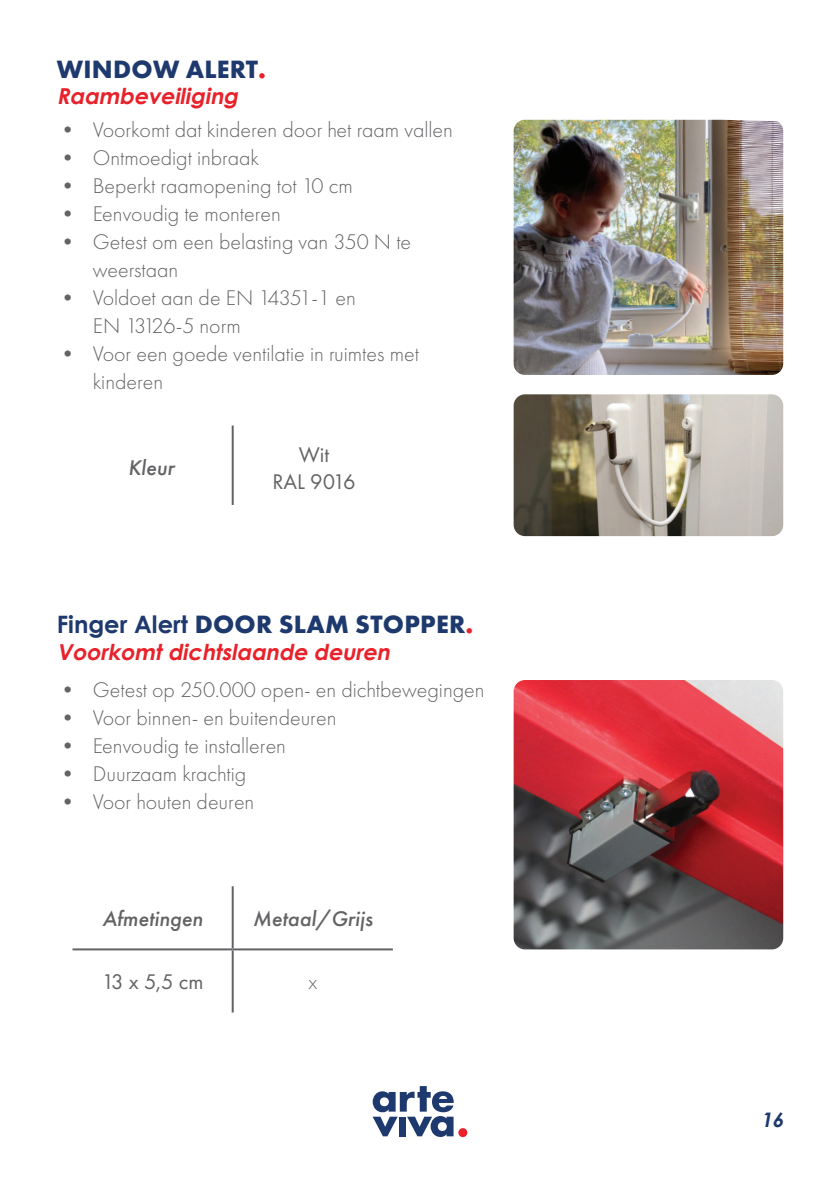
<style>
.page{position:relative;width:840px;height:1191px;background:#fff}
.page>*{position:absolute;margin:0;border:0;box-sizing:border-box;transform-origin:0 0}
.t1{font:700 26px "Futura PT";letter-spacing:.01em;color:#1d396d}
.t2{font:300 22px/28px "Futura PT";color:#636366}
.t3{font:italic 700 22px "Century Gothic";color:#e8212a}
.t4{font:italic 500 22px "Futura PT";color:#636366}
.t5{font:22px/26.4px "Futura PT";color:#636366;text-align:center}
.t6{font:italic 700 20px "Century Gothic";color:#1d396d}
.s1{color:#e8212a}
.s2{font-family:"Century Gothic";font-size:24px}
</style>
<div class="page">
<img style="left:513px;top:394px;width:269px;height:142px">
<img style="left:513px;top:680px;width:269px;height:269px">
<img style="left:513px;top:120px;width:269px;height:255px">
<svg style="left:372px;top:1086px;width:81px;height:51px"></svg>
<div style="left:458px;top:1128px;width:9px;height:9px;background:#e8212a;border-radius:50%"></div>
<hr style="left:231px;top:886px;width:2px;height:62px;background:#636366">
<hr style="left:72px;top:948px;width:160px;height:2px;background:#636366">
<hr style="left:232px;top:948px;width:160px;height:2px;background:#636366">
<hr style="left:231px;top:950px;width:2px;height:62px;background:#636366">
<hr style="left:231px;top:425px;width:2px;height:80px;background:#636366">
<p class="t1" style="left:57px;top:52px;width:210px">WINDOW ALERT<span class="s1">.</span></p>
<p class="t3" style="left:57px;top:79px;width:188px">Raambeveiliging</p>
<p class="t2" style="left:57px;top:115px;width:397px">• Voorkomt dat kinderen door het raam vallen</p>
<p class="t2" style="left:57px;top:143px;width:204px">• Ontmoedigt inbraak</p>
<p class="t2" style="left:57px;top:171px;width:297px">• Beperkt raamopening tot 10 cm</p>
<p class="t2" style="left:57px;top:199px;width:225px">• Eenvoudig te monteren</p>
<p class="t2" style="left:93px;top:227px;width:320px;text-indent:-36px">• Getest om een belasting van 350 N te weerstaan</p>
<p class="t2" style="left:93px;top:283px;width:264px;text-indent:-36px">• Voldoet aan de EN 14351-1 en<br>EN 13126-5 norm</p>
<p class="t2" style="left:93px;top:339px;width:327px;text-indent:-36px">• Voor een goede ventilatie in ruimtes met kinderen</p>
<p class="t4" style="left:128px;top:454px;width:48px">Kleur</p>
<p class="t5" style="left:272px;top:441px;width:85px">Wit<br>RAL 9016</p>
<p class="t1" style="left:57px;top:608px;width:418px"><span class="s2">Finger Alert</span> DOOR SLAM STOPPER<span class="s1">.</span></p>
<p class="t3" style="left:57px;top:635px;width:340px">Voorkomtdichtslaande deuren</p>
<p class="t2" style="left:57px;top:675px;width:429px">• Getest op 250.000 open- en dichtbewegingen</p>
<p class="t2" style="left:57px;top:703px;width:281px">• Voor binnen- en buitendeuren</p>
<p class="t2" style="left:57px;top:731px;width:231px">• Eenvoudig te installeren</p>
<p class="t2" style="left:57px;top:759px;width:191px">• Duurzaam krachtig</p>
<p class="t2" style="left:57px;top:787px;width:199px">• Voor houten deuren</p>
<p class="t4" style="left:102px;top:905px;width:102px">Afmetingen</p>
<p class="t4" style="left:253px;top:905px;width:121px">Metaal/Grijs</p>
<p class="t5" style="left:102px;top:968px;width:103px">13 x 5,5 cm</p>
<p class="t2" style="left:308px;top:968px;width:10px">x</p>
<p class="t6" style="left:760px;top:1104px;width:29px">16</p>
</div>
